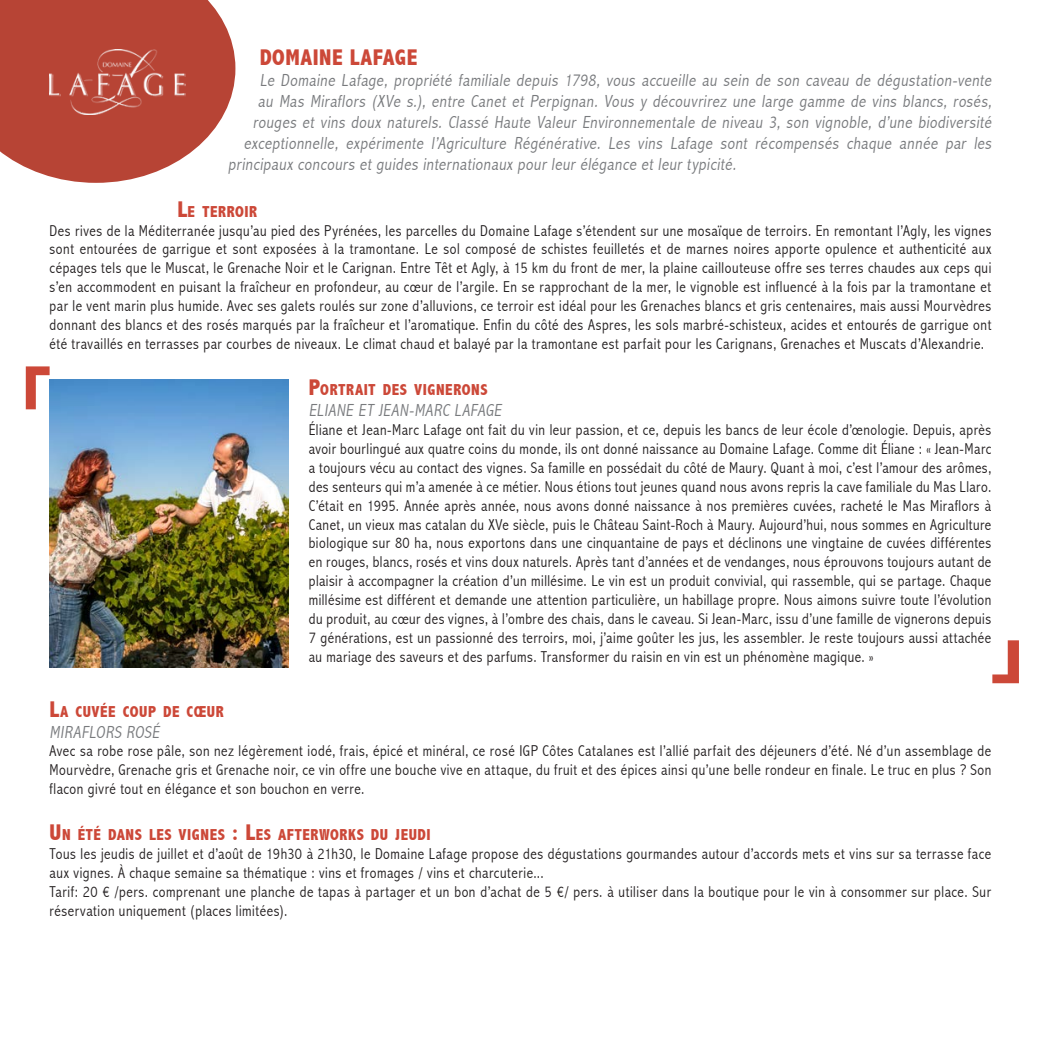
<style>
.page{position:relative;width:1042px;height:1042px;background:#fff}
.page>*{position:absolute;margin:0;border:0;box-sizing:border-box;transform-origin:0 0}
.t1{font:800 condensed 22.75px "Abadi";letter-spacing:.02em;color:#cc4838}
.t2{font:300 condensed 17.5px "Abadi";color:#787a7d}
.t3{font:800 condensed 15.92px "Abadi";letter-spacing:.035em;color:#cc4838}
.t4{font:300 condensed 15.75px/18.9px "Abadi";letter-spacing:.035em;color:#231f20;text-align:justify}
.s1{font-size:22.75px}
</style>
<div class="page">
<svg style="left:0;top:0;width:235px;height:183px;background:#c15f52"></svg>
<img style="left:50px;top:50px;width:135px;height:65px">
<img style="left:50px;top:379px;width:239px;height:288px">
<svg style="left:26px;top:366px;width:24px;height:43px"></svg>
<svg style="left:992px;top:640px;width:27px;height:43px"></svg>
<p class="t1" style="left:260px;top:45px;width:159px">DOMAIN E LAFAGE</p>
<p class="t2" style="left:260px;top:70px;width:736px">Le Domaine Lafage, propriété familiale depuis 1798, vous accueille au sein de son caveau de dégustation-vente</p>
<p class="t2" style="left:258px;top:91px;width:738px">au Mas Miraflors (XVe s.), entre Canet et Perpignan. Vous y découvrirez une large gamme de vins blancs, rosés,</p>
<p class="t2" style="left:253px;top:112px;width:743px">rouges et vins doux naturels. Classé Haute Valeur Environnementale de niveau 3, son vignoble, d’une biodiversité</p>
<p class="t2" style="left:244px;top:133px;width:752px">exceptionnelle, expérimente l’Agriculture Régénérative. Les vins Lafage sont récompensés chaque année par les</p>
<p class="t2" style="left:228px;top:154px;width:512px">principaux concours et guides internationaux pour leur élégance et leur typicité.</p>
<p class="t3" style="left:177px;top:202px;width:34px"><span class="s1">L</span>E TERR</p>
<p class="t3" style="left:235px;top:202px;width:23px">OIR</p>
<p class="t4" style="left:50px;top:221px;width:943px">Des rives de la Méditerranée jusqu’au pied des Pyrénées, les parcelles du Domaine Lafage s’étendent sur une mosaïque de terroirs. En remontant l’Agly, les vignes sont entourées de garrigue et sont exposées à la tramontane. Le sol composé de schistes feuilletés et de marnes noires apporte opulence et authenticité aux cépages tels que le Muscat, le Grenache Noir et le Carignan. Entre Têt et Agly, à 15 km du front de mer, la plaine caillouteuse offre ses terres chaudes aux ceps qui s’en accommodent en puisant la fraîcheur en profondeur, au cœur de l’argile. En se rapprochant de la mer, le vignoble est influencé à la fois par la tramontane et par le vent marin plus humide. Avec ses galets roulés sur zone d’alluvions, ce terroir est idéal pour les Grenaches blancs et gris centenaires, mais aussi Mourvèdres donnant des blancs et des rosés marqués par la fraîcheur et l’aromatique. Enfin du côté des Aspres, les sols marbré-schisteux, acides et entourés de garrigue ont été travaillés en terrasses par courbes de niveaux. Le climat chaud et balayé par la tramontane est parfait pour les Carignans, Grenaches et Muscats d’Alexandrie.</p>
<p class="t3" style="left:309px;top:381px;width:31px"><span class="s1">P</span>ORTRA</p>
<p class="t3" style="left:364px;top:381px;width:125px">IT DES VIGNERONS</p>
<p class="t2" style="left:309px;top:400px;width:197px">ELIANE ET JEAN-MARC LAFAGE</p>
<p class="t4" style="left:309px;top:420px;width:684px">Éliane et Jean-Marc Lafage ont fait du vin leur passion, et ce, depuis les bancs de leur école d’œnologie. Depuis, après avoir bourlingué aux quatre coins du monde, ils ont donné naissance au Domaine Lafage. Comme dit Éliane : « Jean-Marc a toujours vécu au contact des vignes. Sa famille en possédait du côté de Maury. Quant à moi, c’est l’amour des arômes, des senteurs qui m’a amenée à ce métier. Nous étions tout jeunes quand nous avons repris la cave familiale du Mas Llaro.<br>C’était en 1995. Année après année, nous avons donné naissance à nos premières cuvées, racheté le Mas Miraflors à Canet, un vieux mas catalan du XVe siècle, puis le Château Saint-Roch à Maury. Aujourd’hui, nous sommes en Agriculture biologique sur 80 ha, nous exportons dans une cinquantaine de pays et déclinons une vingtaine de cuvées différentes en rouges, blancs, rosés et vins doux naturels. Après tant d’années et de vendanges, nous éprouvons toujours autant de plaisir à accompagner la création d’un millésime. Le vin est un produit convivial, qui rassemble, qui se partage. Chaque millésime est différent et demande une attention particulière, un habillage propre. Nous aimons suivre toute l’évolution du produit, au cœur des vignes, à l’ombre des chais, dans le caveau. Si Jean-Marc, issu d’une famille de vignerons depuis 7 générations, est un passionné des terroirs, moi, j’aime goûter les jus, les assembler. Je reste toujours aussi attachée au mariage des saveurs et des parfums. Transformer du raisin en vin est un phénomène magique. »</p>
<p class="t3" style="left:50px;top:702px;width:167px"><span class="s1">L</span>A CUVÉE COUP DE CŒUR</p>
<p class="t2" style="left:50px;top:721px;width:114px">MIRAFLORS ROSÉ</p>
<p class="t4" style="left:50px;top:742px;width:943px">Avec sa robe rose pâle, son nez légèrement iodé, frais, épicé et minéral, ce rosé IGP Côtes Catalanes est l’allié parfait des déjeuners d’été. Né d’un assemblage de Mourvèdre, Grenache gris et Grenache noir, ce vin offre une bouche vive en attaque, du fruit et des épices ainsi qu’une belle rondeur en finale. Le truc en plus ? Son flacon givré tout en élégance et son bouchon en verre.</p>
<p class="t3" style="left:50px;top:826px;width:383px"><span class="s1">U</span>N ÉTÉ DANS LES VIGNES <span class="s1">: L</span>ES AFTERWORKS DU JEUDI</p>
<p class="t4" style="left:50px;top:844px;width:943px">Tous les jeudis de juillet et d’août de 19h30 à 21h30, le Domaine Lafage propose des dégustations gourmandes autour d’accords mets et vins sur sa terrasse face aux vignes. À chaque semaine sa thématique : vins et fromages / vins et charcuterie...</p>
<p class="t4" style="left:50px;top:882px;width:943px">Tarif: 20 € /pers. comprenant une planche de tapas à partager et un bon d’achat de 5 €/ pers. à utiliser dans la boutique pour le vin à consommer sur place. Sur réservation uniquement (places limitées).</p>
</div>
